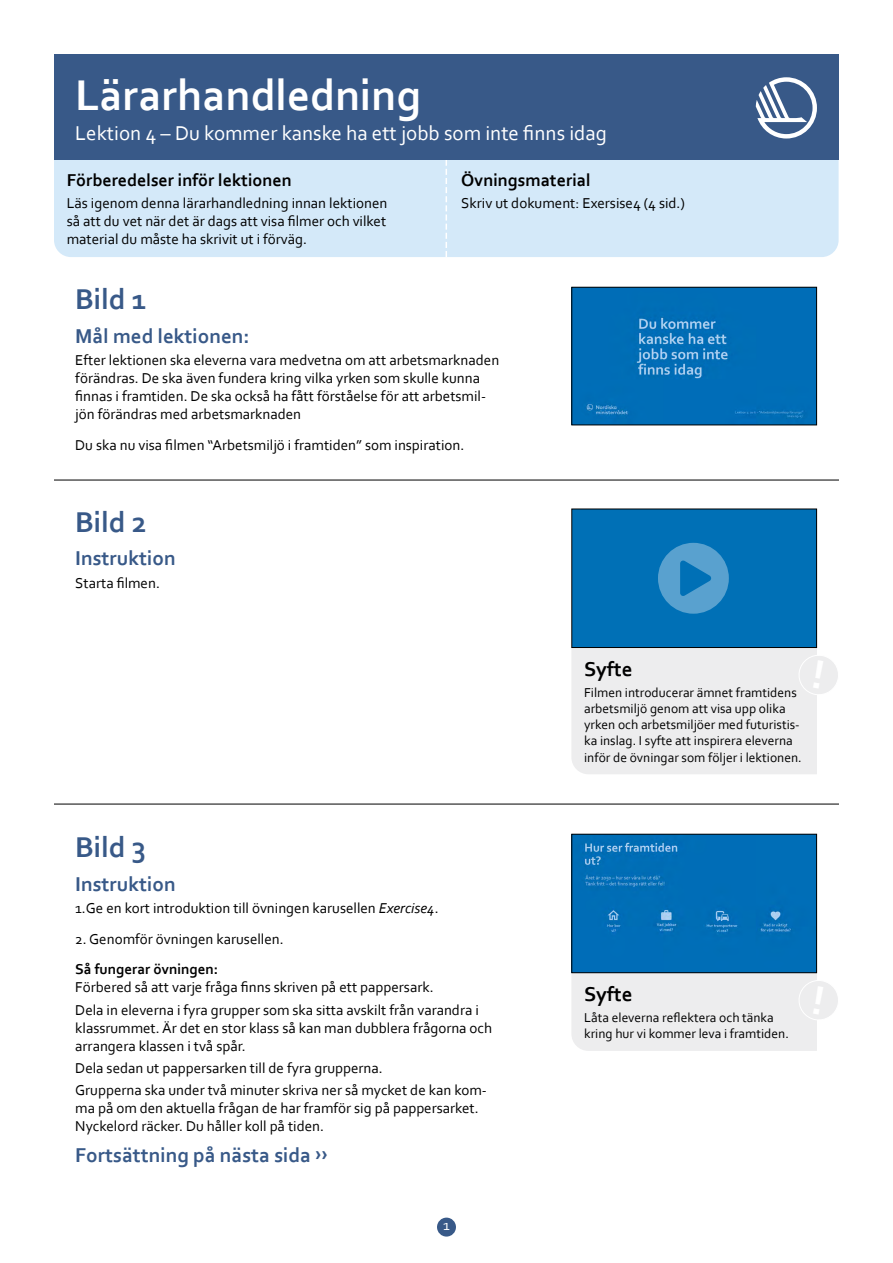
<style>
.page{position:relative;width:893px;height:1263px;background:#fff}
.page>*{position:absolute;margin:0;border:0;box-sizing:border-box;transform-origin:0 0}
.Lärarhandledning_H1{font:700 45px "Corbel";color:#fff}
.Bild_Rubrik_H2{font:700 30px "Corbel";color:#385988}
.Instruktion_Rubrik_H{font:700 21px "Corbel";color:#385988}
.Lektion_Rubrik_H1{font:21px "Corbel";color:#fff}
.Syfte_Rubrik_H4{font:700 21px "Corbel";color:#000}
.Förberedelser_Rubrik{font:700 18px "Corbel";color:#000}
.Brödtext_P{font:15px/18px "Corbel";color:#000}
.Brödtext_P-2{font:700 15px "Corbel";color:#000}
.t1{font:15px "Corbel";color:#fff}
.Syfte_Brödtext_P{font:13.5px/16.2px "Corbel";color:#000}
.s1{font-style:italic}
</style>
<div class="page">
<div style="left:54px;top:160px;width:785px;height:97px;background:#d4e9f9"></div>
<hr style="left:54px;top:480px;width:785px;height:1px;background:#000">
<img style="left:573px;top:289px;width:242px;height:134px">
<div style="left:571px;top:287px;width:246px;height:138px;border:1px solid #000"></div>
<div style="left:571px;top:648px;width:267px;height:126px;background:#ededee"></div>
<svg style="left:446px;top:160px;width:1px;height:97px"></svg>
<div style="left:572px;top:509px;width:245px;height:138px;background:#0070b6"></div>
<div style="left:571px;top:509px;width:246px;height:139px;border:1px solid #000"></div>
<svg style="left:658px;top:543px;width:71px;height:71px"></svg>
<hr style="left:54px;top:804px;width:785px;height:1px;background:#000">
<div style="left:571px;top:973px;width:267px;height:78px;background:#ededee"></div>
<img style="left:573px;top:836px;width:242px;height:135px">
<div style="left:571px;top:834px;width:246px;height:139px;border:1px solid #000"></div>
<div style="left:437px;top:1217px;width:19px;height:19px;background:#385988;border-radius:50%"></div>
<div style="left:54px;top:54px;width:785px;height:106px;background:#385988"></div>
<svg style="left:756px;top:77px;width:61px;height:62px"></svg>
<h1 class="Lärarhandledning_H1" style="left:75px;top:67px;width:347px">Lärarhandledning</h1>
<h1 class="Lektion_Rubrik_H1" style="left:75px;top:120px;width:533px">Lektion 4 – Du kommer kanske ha ett jobb som inte finns idag</h1>
<h2 class="Förberedelser_Rubrik" style="left:67px;top:169px;width:227px">Förberedelser inför lektionen</h2>
<p class="Brödtext_P" style="left:67px;top:194px;width:322px;text-align:justify">Läs igenom denna lärarhandledning innan lektionen så att du vet när det är dags att visa filmer och vilket material du måste ha skrivit ut i förväg.</p>
<h2 class="Förberedelser_Rubrik" style="left:461px;top:169px;width:131px">Övningsmaterial</h2>
<p class="Brödtext_P" style="left:461px;top:194px;width:225px">Skriv ut dokument: Exersise4 (4 sid.)</p>
<h2 class="Bild_Rubrik_H2" style="left:75px;top:281px;width:73px">Bild 1</h2>
<h3 class="Instruktion_Rubrik_H" style="left:75px;top:323px;width:176px">Mål med lektionen:</h3>
<p class="Brödtext_P" style="left:75px;top:351px;width:425px">Efter lektionen ska eleverna vara medvetna om att arbetsmarknaden förändras. De ska även fundera kring vilka yrken som skulle kunna finnas i framtiden. De ska också ha fått förståelse för att arbetsmil&shy;jön förändras med arbetsmarknaden</p>
<p class="Brödtext_P" style="left:75px;top:435px;width:391px">Du ska nu visa filmen “Arbetsmiljö i framtiden” som inspiration.</p>
<h2 class="Bild_Rubrik_H2" style="left:75px;top:503px;width:73px">Bild 2</h2>
<h3 class="Instruktion_Rubrik_H" style="left:75px;top:545px;width:102px">Instruktion</h3>
<p class="Brödtext_P" style="left:75px;top:573px;width:86px">Starta filmen.</p>
<h2 class="Bild_Rubrik_H2" style="left:75px;top:828px;width:73px">Bild 3</h2>
<h3 class="Instruktion_Rubrik_H" style="left:75px;top:871px;width:102px">Instruktion</h3>
<p class="Brödtext_P" style="left:75px;top:898px;width:365px">1.Ge en kort introduktion till övningen karusellen <span class="s1">Exercise4</span>.</p>
<p class="Brödtext_P" style="left:75px;top:929px;width:210px">2. Genomför övningen karusellen.</p>
<p class="Brödtext_P-2" style="left:75px;top:960px;width:144px">Så fungerar övningen:</p>
<p class="Brödtext_P" style="left:75px;top:978px;width:360px">Förbered så att varje fråga finns skriven på ett pappersark.</p>
<p class="Brödtext_P" style="left:75px;top:1000px;width:418px">Dela in eleverna i fyra grupper som ska sitta avskilt från varandra i klassrummet. Är det en stor klass så kan man dubblera frågorna och arrangera klassen i två spår.</p>
<p class="Brödtext_P" style="left:75px;top:1058px;width:309px">Dela sedan ut pappersarken till de fyra grupperna.</p>
<p class="Brödtext_P" style="left:75px;top:1081px;width:413px">Grupperna ska under två minuter skriva ner så mycket de kan kom&shy;ma på om den aktuella frågan de har framför sig på pappersarket.<br>Nyckelord räcker. Du håller koll på tiden.</p>
<h3 class="Instruktion_Rubrik_H" style="left:75px;top:1142px;width:254px">Fortsättning på nästa sida ››</h3>
<p class="t1" style="left:443px;top:1215px;width:8px">1</p>
<h4 class="Syfte_Rubrik_H4" style="left:584px;top:656px;width:50px">Syfte</h4>
<p class="Syfte_Brödtext_P" style="left:584px;top:684px;width:219px">Filmen introducerar ämnet framtidens arbetsmiljö genom att visa upp olika yrken och arbetsmiljöer med futuristis&shy;ka inslag. I syfte att inspirera eleverna inför de övningar som följer i lektionen.</p>
<h4 class="Syfte_Rubrik_H4" style="left:584px;top:981px;width:50px">Syfte</h4>
<p class="Syfte_Brödtext_P" style="left:584px;top:1009px;width:206px">Låta eleverna reflektera och tänka kring hur vi kommer leva i framtiden.</p>
</div>
